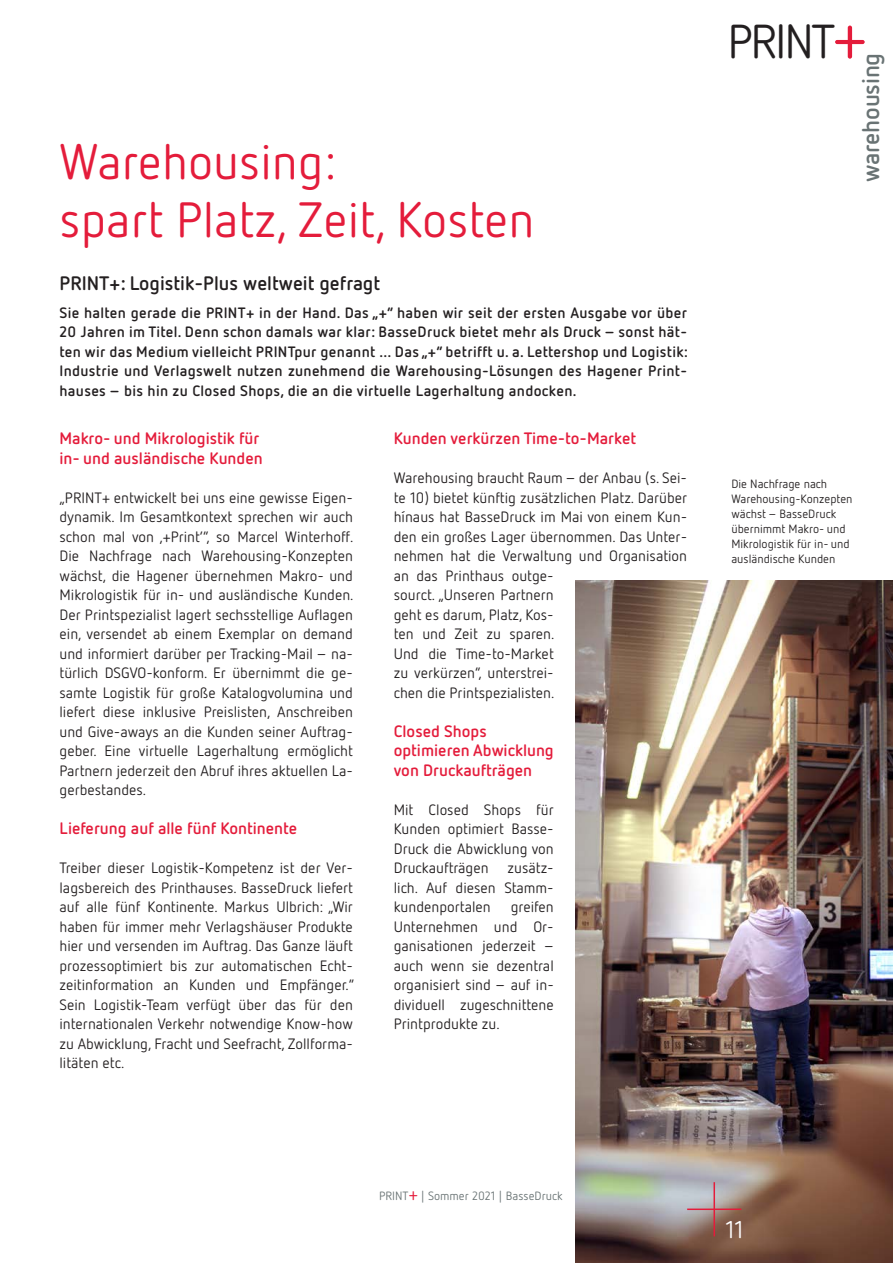
<style>
.page{position:relative;width:893px;height:1263px;background:#fff}
.page>*{position:absolute;margin:0;border:0;box-sizing:border-box;transform-origin:0 0}
.t1{font:49.5px/58.5px "Netto OT";color:#e41c3b}
.t2{font:47.55px "Netto OT";letter-spacing:-.05em;color:#231f20}
.t3{font:700 24px "Netto OT";letter-spacing:-.01em;color:#697374}
.t4{font:24px "Netto OT";color:#fff}
.t5{font:700 19.5px "Netto OT";color:#231f20}
.t6{font:700 16.5px/19.5px "Netto OT";color:#e41c3b}
.t7{font:15px/19.5px "Netto OT";color:#231f20;text-align:justify}
.t8{font:700 15px/19.5px "Netto OT";letter-spacing:.02em;color:#231f20;text-align:justify}
.t9{font:12px/15px "Netto OT";color:#231f20}
.t10{font:12px "Netto OT";color:#697374}
.s1{font-size:63.6px;color:#e41c3b}
.s2{font-size:17.25px;color:#e41c3b}
</style>
<div class="page">
<img style="left:575px;top:580px;width:318px;height:683px">
<hr style="left:713px;top:1182px;width:2px;height:54px;background:#e41c3b">
<hr style="left:687px;top:1208px;width:54px;height:2px;background:#e41c3b">
<h1 class="t1" style="left:60px;top:131px;width:476px">Warehousing:<br>spart Platz, Zeit, Kosten</h1>
<h3 class="t5" style="left:60px;top:271px;width:322px">PRINT+: Logistik-Plus weltweit gefragt</h3>
<p class="t8" style="left:60px;top:302px;width:630px">Sie halten gerade die PRINT+ in der Hand. Das „+“ haben wir seit der ersten Ausgabe vor über 20 Jahren im Titel. Denn schon damals war klar: BasseDruck bietet mehr als Druck – sonst hät&shy;ten wir das Medium vielleicht PRINTpur genannt … Das „+“ betrifft u. a. Lettershop und Logistik:<br>Industrie und Verlagswelt nutzen zunehmend die Warehousing-Lösungen des Hagener Print&shy;hauses – bis hin zu Closed Shops, die an die virtuelle Lagerhaltung andocken.</p>
<p class="t6" style="left:394px;top:428px;width:244px">Kunden verkürzen Time-to-Market</p>
<p class="t7" style="left:394px;top:468px;width:295px;text-align:left">Warehousing braucht Raum – der Anbau (s. Sei&shy;te 10) bietet künftig zusätzlichen Platz. Darüber hínaus hat BasseDruck im Mai von einem Kun&shy;den ein großes Lager übernommen. Das Unter&shy;nehmen hat die Verwaltung und Organisation an das Printhaus outge-<br>sourct. „Unseren Partnern<br>geht es darum, Platz, Kos-<br>ten und Zeit zu sparen.<br>Und die Time-to-Market<br>zu verkürzen“, unterstrei-<br>chen die Printspezialisten.</p>
<p class="t6" style="left:394px;top:721px;width:162px">Closed Shops optimieren Abwicklung von Druckaufträgen</p>
<p class="t7" style="left:394px;top:799px;width:162px">Mit Closed Shops für Kunden optimiert Basse-Druck die Abwicklung von Druckaufträgen</p>
<p class="t6" style="left:60px;top:428px;width:205px">Makro- und Mikrologistik für in- und ausländische Kunden</p>
<p class="t7" style="left:60px;top:487px;width:296px">„PRINT+ entwickelt bei uns eine gewisse Eigen&shy;dynamik. Im Gesamtkontext sprechen wir auch schon mal von ‚+Print’“, so Marcel Winterhoff.<br>Die Nachfrage nach Warehousing-Konzepten wächst, die Hagener übernehmen Makro- und Mikrologistik für in- und ausländische Kunden.<br>Der Printspezialist lagert sechsstellige Auflagen ein, versendet ab einem Exemplar on demand und informiert darüber per Tracking-Mail – na&shy;türlich DSGVO-konform. Er übernimmt die ge&shy;samte Logistik für große Katalogvolumina und liefert diese inklusive Preislisten, Anschreiben und Give-aways an die Kunden seiner Auftrag&shy;geber. Eine virtuelle Lagerhaltung ermöglicht Partnern jederzeit den Abruf ihres aktuellen La&shy;gerbestandes.</p>
<p class="t6" style="left:60px;top:818px;width:239px">Lieferung auf alle fünf Kontinente</p>
<p class="t7" style="left:60px;top:858px;width:296px">Treiber dieser Logistik-Kompetenz ist der Ver&shy;lagsbereich des Printhauses. BasseDruck liefert auf alle fünf Kontinente. Markus Ulbrich: „Wir haben für immer mehr Verlagshäuser Produkte hier und versenden im Auftrag. Das Ganze läuft prozessoptimiert bis zur automatischen Echt&shy;zeitinformation an Kunden und Empfänger.“ Sein Logistik-Team verfügt über das für den internationalen Verkehr notwendige Know-how zu Abwicklung, Fracht und Seefracht, Zollforma&shy;litäten etc.</p>
<p class="t7" style="left:394px;top:858px;width:162px;text-indent:114px">zusätz&shy;lich. Auf diesen Stamm&shy;kundenportalen</p>
<p class="t7" style="left:394px;top:897px;width:162px;text-indent:117px">greifen Unternehmen und Or&shy;ganisationen jederzeit – auch wenn sie dezentral organisiert sind – auf in&shy;dividuell zugeschnittene Printprodukte zu.</p>
<h2 class="t2" style="left:727px;top:12px;width:141px">PRINT<span class="s1">+</span></h2>
<h3 class="t3" style="left:855px;top:182px;width:131px;rotate:-90deg">warehousing</h3>
<p class="t9" style="left:731px;top:476px;width:123px">Die Nachfrage nach<br>Warehousing-Konzepten wächst – BasseDruck übernimmt Makro- und<br>Mikrologistik für in- und ausländische Kunden</p>
<p class="t10" style="left:379px;top:1188px;width:185px">PRINT<span class="s2">+</span> | Sommer 2021 | BasseDruck</p>
<h3 class="t4" style="left:725px;top:1215px;width:20px">11</h3>
</div>
